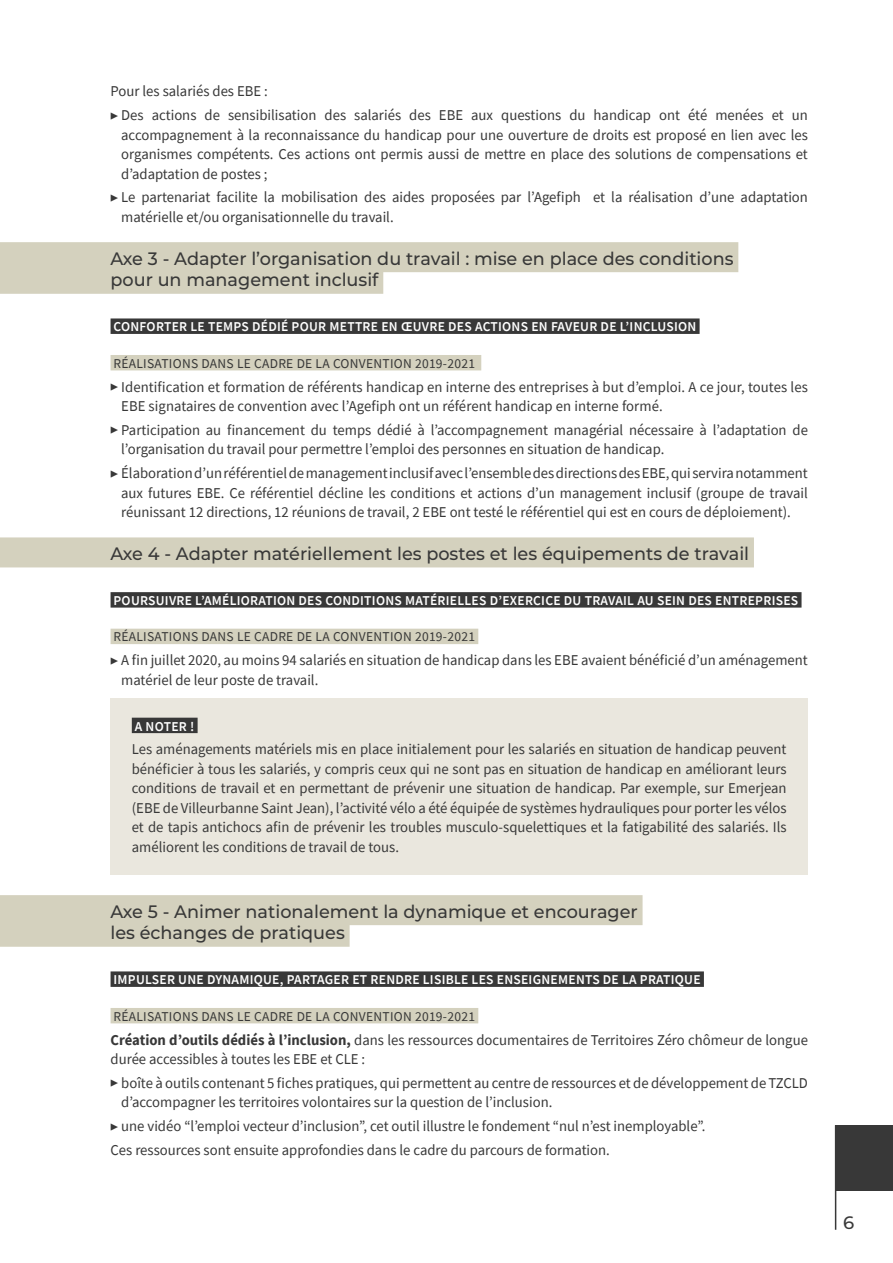
<style>
.page{position:relative;width:893px;height:1263px;background:#fff}
.page>*{position:absolute;margin:0;border:0;box-sizing:border-box;transform-origin:0 0}
.t1{font:500 18px/21.6px "Montserrat";color:#383838}
.t2{font:15px/19.5px "Source Sans Pro";color:#383838}
.t3{font:600 13.5px "Source Sans Pro";letter-spacing:.02em;color:#fff}
.t4{font:13.5px "Source Sans Pro";letter-spacing:.02em;color:#383838}
.s1{font-weight:700;font-size:9px}
.s2{font-weight:700}
</style>
<div class="page">
<hr style="left:835px;top:1125px;width:1px;height:105px;background:#383838">
<div style="left:836px;top:1125px;width:57px;height:65px;background:#383838"></div>
<div style="left:0;top:242px;width:738px;height:30px;background:#d4d1be"></div>
<div style="left:0;top:264px;width:383px;height:30px;background:#d4d1be"></div>
<div style="left:111px;top:318px;width:589px;height:16px;background:#383838"></div>
<div style="left:111px;top:355px;width:370px;height:15px;background:#d4d1be"></div>
<div style="left:0;top:537px;width:754px;height:30px;background:#d4d1be"></div>
<div style="left:111px;top:592px;width:690px;height:16px;background:#383838"></div>
<div style="left:111px;top:629px;width:367px;height:15px;background:#d4d1be"></div>
<div style="left:0;top:895px;width:643px;height:30px;background:#d4d1be"></div>
<div style="left:0;top:917px;width:350px;height:30px;background:#d4d1be"></div>
<div style="left:111px;top:971px;width:593px;height:16px;background:#383838"></div>
<div style="left:111px;top:1008px;width:367px;height:15px;background:#d4d1be"></div>
<div style="left:111px;top:698px;width:697px;height:177px;background:#eae7de"></div>
<div style="left:132px;top:718px;width:66px;height:15px;background:#383838"></div>
<p class="t2" style="left:111px;top:81px;width:159px">Pour les salariés des EBE :</p>
<p class="t2" style="left:121px;top:105px;width:688px;text-align:justify;text-indent:-11px"><span class="s1">▶</span> Des actions de sensibilisation des salariés des EBE aux questions du handicap ont été menées et un accompagnement à la reconnaissance du handicap pour une ouverture de droits est proposé en lien avec les organismes compétents. Ces actions ont permis aussi de mettre en place des solutions de compensations et d’adaptation de postes ;</p>
<p class="t2" style="left:121px;top:187px;width:688px;text-indent:-11px"><span class="s1">▶</span> Le partenariat facilite la mobilisation des aides proposées par l’Agefiph et la réalisation d’une adaptation matérielle et/ou organisationnelle du travail.</p>
<p class="t1" style="left:111px;top:247px;width:625px">Axe 3 - Adapter l’organisation du travail : mise en place des conditions pour un management inclusif</p>
<p class="t3" style="left:114px;top:318px;width:584px">CONFORTER LE TEMPS DÉDIÉ POUR METTRE EN ŒUVRE DES ACTIONS EN FAVEUR DE L’INCLUSION</p>
<p class="t4" style="left:114px;top:355px;width:363px">RÉALISATIONS DANS LE CADRE DE LA CONVENTION 2019-2021</p>
<p class="t2" style="left:121px;top:377px;width:688px;text-indent:-11px"><span class="s1">▶</span> Identification et formation de référents handicap en interne des entreprises à but d’emploi. A ce jour, toutes les<br>EBE signataires de convention avec l’Agefiph ont un référent handicap en interne formé.</p>
<p class="t2" style="left:121px;top:420px;width:688px;text-indent:-11px"><span class="s1">▶</span> Participation au financement du temps dédié à l’accompagnement managérial nécessaire à l’adaptation de l’organisation du travail pour permettre l’emploi des personnes en situation de handicap.</p>
<p class="t2" style="left:121px;top:463px;width:688px;text-align:justify;text-indent:-11px"><span class="s1">▶</span> Élaboration d’un référentiel de management inclusif avec l’ensemble des directions des EBE, qui servira notamment aux futures EBE. Ce référentiel décline les conditions et actions d’un management inclusif (groupe de travail réunissant 12 directions, 12 réunions de travail, 2 EBE ont testé le référentiel qui est en cours de déploiement).</p>
<p class="t1" style="left:111px;top:542px;width:640px">Axe 4 - Adapter matériellement les postes et les équipements de travail</p>
<p class="t3" style="left:114px;top:592px;width:686px">POURSUIVRE L’AMÉLIORATION DES CONDITIONS MATÉRIELLES D’EXERCICE DU TRAVAIL AU SEIN DES ENTREPRISES</p>
<p class="t4" style="left:114px;top:628px;width:363px">RÉALISATIONS DANS LE CADRE DE LA CONVENTION 2019-2021</p>
<p class="t2" style="left:121px;top:650px;width:688px;text-indent:-11px"><span class="s1">▶</span> A fin juillet 2020, au moins 94 salariés en situation de handicap dans les EBE avaient bénéficié d’un aménagement matériel de leur poste de travail.</p>
<p class="t3" style="left:135px;top:717px;width:61px">A NOTER !</p>
<p class="t2" style="left:132px;top:739px;width:656px;text-align:justify">Les aménagements matériels mis en place initialement pour les salariés en situation de handicap peuvent bénéficier à tous les salariés, y compris ceux qui ne sont pas en situation de handicap en améliorant leurs conditions de travail et en permettant de prévenir une situation de handicap. Par exemple, sur Emerjean (EBE de Villeurbanne Saint Jean), l’activité vélo a été équipée de systèmes hydrauliques pour porter les vélos et de tapis antichocs afin de prévenir les troubles musculo-squelettiques et la fatigabilité des salariés. Ils améliorent les conditions de travail de tous.</p>
<p class="t1" style="left:111px;top:900px;width:529px">Axe 5 - Animer nationalement la dynamique et encourager les échanges de pratiques</p>
<p class="t3" style="left:114px;top:971px;width:589px">IMPULSER UNE DYNAMIQUE, PARTAGER ET RENDRE LISIBLE LES ENSEIGNEMENTS DE LA PRATIQUE</p>
<p class="t4" style="left:114px;top:1008px;width:363px">RÉALISATIONS DANS LE CADRE DE LA CONVENTION 2019-2021</p>
<p class="t2" style="left:111px;top:1030px;width:699px"><span class="s2">Création d’outils dédiés à l’inclusion,</span> dans les ressources documentaires de Territoires Zéro chômeur de longue durée accessibles à toutes les EBE et CLE :</p>
<p class="t2" style="left:121px;top:1073px;width:688px;text-indent:-11px"><span class="s1">▶</span> boîte à outils contenant 5 fiches pratiques, qui permettent au centre de ressources et de développement de TZCLD d’accompagner les territoires volontaires sur la question de l’inclusion.</p>
<p class="t2" style="left:111px;top:1116px;width:596px"><span class="s1">▶</span> une vidéo “l’emploi vecteur d’inclusion”, cet outil illustre le fondement “nul n’est inemployable”.</p>
<p class="t2" style="left:111px;top:1140px;width:501px">Ces ressources sont ensuite approfondies dans le cadre du parcours de formation.</p>
<p class="t1" style="left:843px;top:1211px;width:13px">6</p>
</div>
